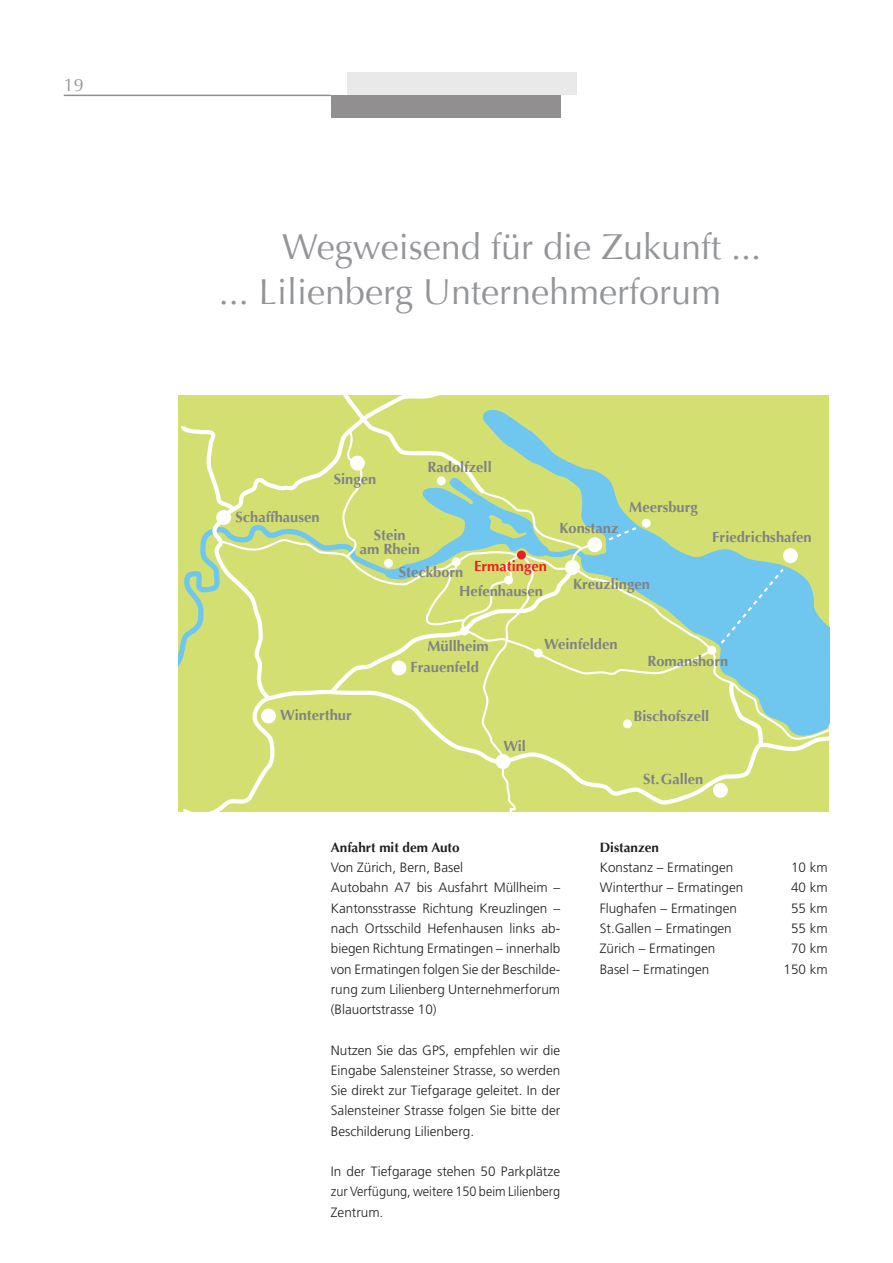
<style>
.page{position:relative;width:893px;height:1263px;background:#fff}
.page>*{position:absolute;margin:0;border:0;box-sizing:border-box;transform-origin:0 0}
.t1{font:36px/45px "Optima";color:#939598;text-align:right}
.t2{font:18px "Optima";color:#939598}
.t3{font:700 14.7px/18.9px "Optima";color:#808285}
.t4{font:700 14.7px "Optima";color:#ee1d23}
.t5{font:300 13.5px/20.2px "Frutiger LT";color:#231f20;text-align:justify}
.t6{font:700 13.5px "Optima";color:#231f20}
.s1{color:#fff}
</style>
<div class="page">
<div style="left:786px;top:408px;width:43px;height:131px;background:#d3e071"></div>
<div style="left:786px;top:742px;width:43px;height:69px;background:#d3e071"></div>
<svg style="left:786px;top:539px;width:43px;height:203px;background:#8ccecd"></svg>
<svg style="left:179px;top:395px;width:607px;height:416px;background:#c9de85"></svg>
<div style="left:517px;top:551px;width:9px;height:8px;background:#ee1d23;border-radius:50%"></div>
<div style="left:452px;top:557px;width:9px;height:9px;background:#fff;border-radius:50%"></div>
<div style="left:534px;top:649px;width:9px;height:9px;background:#fff;border-radius:50%"></div>
<div style="left:707px;top:646px;width:9px;height:9px;background:#fff;border-radius:50%"></div>
<div style="left:642px;top:519px;width:9px;height:9px;background:#fff;border-radius:50%"></div>
<div style="left:623px;top:719px;width:9px;height:9px;background:#fff;border-radius:50%"></div>
<div style="left:460px;top:627px;width:9px;height:8px;background:#fff;border-radius:50%"></div>
<div style="left:504px;top:576px;width:9px;height:8px;background:#fff;border-radius:50%"></div>
<div style="left:392px;top:660px;width:14px;height:15px;background:#fff;border-radius:50%"></div>
<div style="left:496px;top:754px;width:14px;height:15px;background:#fff;border-radius:50%"></div>
<div style="left:713px;top:783px;width:15px;height:15px;background:#fff;border-radius:50%"></div>
<div style="left:261px;top:708px;width:15px;height:15px;background:#fff;border-radius:50%"></div>
<div style="left:216px;top:510px;width:15px;height:15px;background:#fff;border-radius:50%"></div>
<div style="left:587px;top:537px;width:15px;height:15px;background:#fff;border-radius:50%"></div>
<div style="left:565px;top:560px;width:15px;height:15px;background:#fff;border-radius:50%"></div>
<div style="left:783px;top:548px;width:15px;height:15px;background:#fff;border-radius:50%"></div>
<div style="left:350px;top:456px;width:15px;height:14px;background:#fff;border-radius:50%"></div>
<div style="left:384px;top:559px;width:9px;height:9px;background:#fff;border-radius:50%"></div>
<div style="left:437px;top:476px;width:9px;height:9px;background:#fff;border-radius:50%"></div>
<hr style="left:64px;top:95px;width:267px;height:1px;background:#231f20">
<div style="left:331px;top:95px;width:229px;height:23px;background:#918f8f"></div>
<div style="left:347px;top:72px;width:229px;height:23px;background:#e9e9e9"></div>
<h2 class="t2" style="left:64px;top:74px;width:22px">19</h2>
<h1 class="t1" style="left:219px;top:225px;width:544px">Wegweisend für die Zukunft ...<br>... Lilienberg Unternehmerforum <span class="s1">...</span></h1>
<p class="t3" style="left:235px;top:508px;width:86px">Schaffhausen</p>
<p class="t3" style="left:334px;top:470px;width:44px">Singen</p>
<p class="t3" style="left:427px;top:458px;width:66px">Radolfzell</p>
<p class="t3" style="left:360px;top:527px;width:62px;line-height:14.7px;text-align:center">Stein<br>am Rhein</p>
<p class="t4" style="left:474px;top:557px;width:74px">Ermatingen</p>
<p class="t3" style="left:459px;top:563px;width:85px;text-indent:-60px">Steckborn<br>Hefenhausen</p>
<p class="t3" style="left:559px;top:519px;width:60px">Konstanz</p>
<p class="t3" style="left:629px;top:498px;width:70px">Meersburg</p>
<p class="t3" style="left:573px;top:575px;width:78px">Kreuzlingen</p>
<p class="t3" style="left:712px;top:528px;width:101px">Friedrichshafen</p>
<p class="t3" style="left:427px;top:637px;width:63px">Müllheim</p>
<p class="t3" style="left:410px;top:658px;width:70px">Frauenfeld</p>
<p class="t3" style="left:544px;top:635px;width:75px">Weinfelden</p>
<p class="t3" style="left:647px;top:652px;width:82px">Romanshorn</p>
<p class="t3" style="left:280px;top:706px;width:73px">Winterthur</p>
<p class="t3" style="left:503px;top:736px;width:24px">Wil</p>
<p class="t6" style="left:331px;top:839px;width:130px">Anfahrt mit dem Auto</p>
<p class="t5" style="left:331px;top:858px;width:231px;text-align:left">Von Zürich, Bern, Basel<br>Autobahn A7 bis Ausfahrt Müllheim – Kantonsstrasse Richtung Kreuzlingen – nach Ortsschild Hefenhausen links ab&shy;biegen Richtung Ermatingen – innerhalb von Ermatingen folgen Sie der Beschilde&shy;rung zum Lilienberg Unternehmerforum (Blauortstrasse 10)</p>
<p class="t5" style="left:331px;top:1040px;width:231px">Nutzen Sie das GPS, empfehlen wir die Eingabe Salensteiner Strasse, so werden Sie direkt zur Tiefgarage geleitet. In der Salensteiner Strasse folgen Sie bitte der Beschilderung Lilienberg.</p>
<p class="t5" style="left:331px;top:1161px;width:231px">In der Tiefgarage stehen 50 Parkplätze zur Verfügung, weitere 150 beim Lilienberg Zentrum.</p>
<p class="t3" style="left:633px;top:707px;width:77px">Bischofszell</p>
<p class="t3" style="left:643px;top:769px;width:62px">St.Gallen</p>
<p class="t6" style="left:600px;top:839px;width:61px">Distanzen</p>
<p class="t5" style="left:600px;top:858px;width:135px">Konstanz – Ermatingen</p>
<p class="t5" style="left:791px;top:858px;width:38px">10 km</p>
<p class="t5" style="left:600px;top:878px;width:145px">Winterthur – Ermatingen</p>
<p class="t5" style="left:791px;top:878px;width:38px">40 km</p>
<p class="t5" style="left:600px;top:898px;width:139px">Flughafen – Ermatingen</p>
<p class="t5" style="left:791px;top:898px;width:38px">55 km</p>
<p class="t5" style="left:600px;top:918px;width:134px">St.Gallen – Ermatingen</p>
<p class="t5" style="left:791px;top:918px;width:38px">55 km</p>
<p class="t5" style="left:600px;top:939px;width:117px">Zürich – Ermatingen</p>
<p class="t5" style="left:791px;top:939px;width:38px">70 km</p>
<p class="t5" style="left:600px;top:959px;width:111px">Basel – Ermatingen</p>
<p class="t5" style="left:783px;top:959px;width:46px">150 km</p>
</div>
